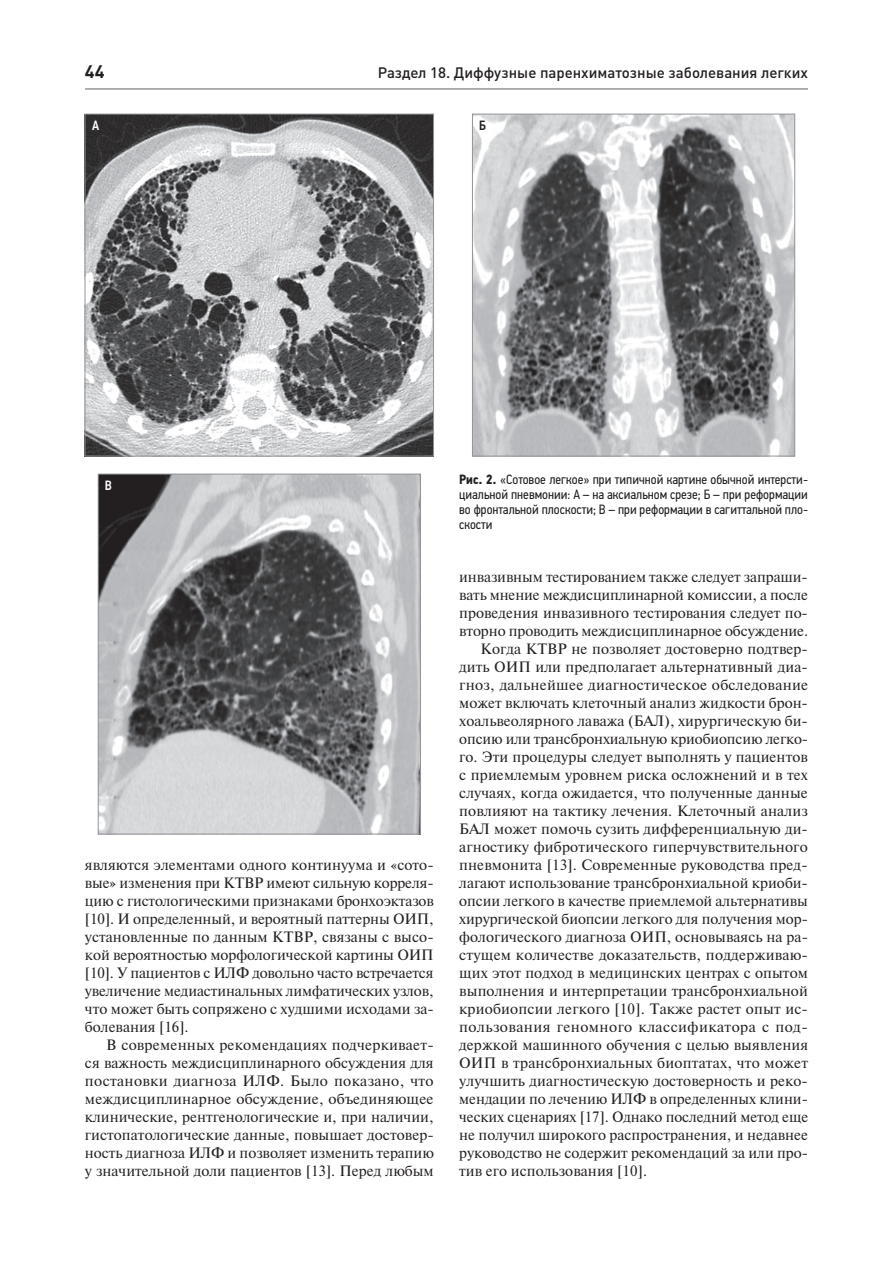
<style>
.page{position:relative;width:893px;height:1263px;background:#fff}
.page>*{position:absolute;margin:0;border:0;box-sizing:border-box;transform-origin:0 0}
.t1{font:700 18px "DIN Pro";color:#231f20}
.t2{font:15px/18px "Newton";letter-spacing:.005em;color:#231f20;text-align:justify}
.t3{font:500 15px "DIN Pro";color:#231f20}
.t4{font:15px "Newton";letter-spacing:.03em;color:#231f20}
.t5{font:13.5px/15px "PF Din Text Cond Pro";color:#231f20;text-align:justify}
.t6{font:500 13.5px "PF Din Text Cond Pro";color:#fff}
.t7{font:500 13.5px "PF Din Text Cond Pro";color:#231f20}
.s1{font-weight:700}
</style>
<div class="page">
<hr style="left:86px;top:88px;width:721px;height:2px;background:#939598">
<img style="left:87px;top:116px;width:345px;height:338px">
<div style="left:85px;top:114px;width:349px;height:342px;border:1px solid #939598"></div>
<img style="left:474px;top:116px;width:319px;height:338px">
<div style="left:472px;top:114px;width:323px;height:342px;border:1px solid #939598"></div>
<img style="left:100px;top:476px;width:319px;height:356px">
<div style="left:98px;top:474px;width:323px;height:360px;border:1px solid #939598"></div>
<p class="t1" style="left:85px;top:62px;width:21px">44</p>
<p class="t3" style="left:378px;top:68px;width:432px">Раздел 18. Диффузные паренхиматозные заболевания легких</p>
<p class="t6" style="left:92px;top:117px;width:9px">А</p>
<p class="t7" style="left:479px;top:117px;width:8px">Б</p>
<p class="t6" style="left:105px;top:477px;width:9px">В</p>
<p class="t2" style="left:85px;top:857px;width:350px">являются элементами одного континуума и «сото&shy;вые» изменения при КТВР имеют сильную корреля&shy;цию с гистологическими признаками бронхоэктазов [10]. И определенный, и вероятный паттерны ОИП, установленные по данным КТВР, связаны с высо&shy;кой вероятностью морфологической картины ОИП [10]. У пациентов с ИЛФ довольно часто встречается увеличение медиастинальных лимфатических узлов, что может быть сопряжено с худшими исходами за&shy;болевания [16].</p>
<p class="t2" style="left:85px;top:1037px;width:350px;text-indent:21px">В современных рекомендациях подчеркивает&shy;ся важность междисциплинарного обсуждения для постановки диагноза ИЛФ. Было показано, что междисциплинарное обсуждение, объединяющее клинические, рентгенологические и, при наличии, гистопатологические данные, повышает достовер&shy;ность диагноза ИЛФ и позволяет изменить терапию у значительной доли пациентов [13]. Перед любым</p>
<p class="t5" style="left:459px;top:472px;width:350px"><span class="s1">Рис. 2.</span> «Сотовое легкое» при типичной картине обычной интерсти&shy;циальной пневмонии: А – на аксиальном срезе; Б – при реформации во фронтальной плоскости; B – при реформации в сагиттальной пло&shy;скости</p>
<p class="t2" style="left:459px;top:569px;width:350px">инвазивным тестированием также следует запраши-</p>
<p class="t2" style="left:459px;top:587px;width:350px">вать мнение междисциплинарной комиссии, а после</p>
<p class="t2" style="left:459px;top:605px;width:350px">проведения инвазивного тестирования следует по-</p>
<p class="t2" style="left:459px;top:623px;width:350px">вторно проводить междисциплинарное обсуждение.</p>
<p class="t2" style="left:480px;top:641px;width:329px">Когда КТВР не позволяет достоверно подтвер-</p>
<p class="t2" style="left:459px;top:659px;width:350px">дить ОИП или предполагает альтернативный диа-</p>
<p class="t2" style="left:459px;top:677px;width:350px">гноз, дальнейшее диагностическое обследование</p>
<p class="t2" style="left:459px;top:695px;width:350px">может включать клеточный анализ жидкости брон-</p>
<p class="t2" style="left:459px;top:713px;width:350px">хоальвеолярного лаважа (БАЛ), хирургическую би-</p>
<p class="t2" style="left:459px;top:731px;width:350px">опсию или трансбронхиальную криобиопсию легко-</p>
<p class="t2" style="left:459px;top:749px;width:350px">го. Эти процедуры следует выполнять у пациентов</p>
<p class="t2" style="left:459px;top:767px;width:350px">с приемлемым уровнем риска осложнений и в тех</p>
<p class="t2" style="left:459px;top:785px;width:350px">случаях, когда ожидается, что полученные данные</p>
<p class="t2" style="left:459px;top:803px;width:350px">повлияют на тактику лечения. Клеточный анализ</p>
<p class="t2" style="left:459px;top:821px;width:350px">БАЛ может помочь сузить дифференциальную ди-</p>
<p class="t2" style="left:459px;top:839px;width:350px">агностику фибротического гиперчувствительного</p>
<p class="t2" style="left:459px;top:857px;width:350px">пневмонита [13]. Современные руководства пред-</p>
<p class="t2" style="left:459px;top:875px;width:350px">лагают использование трансбронхиальной криоби-</p>
<p class="t2" style="left:459px;top:893px;width:350px">опсии легкого в качестве приемлемой альтернативы</p>
<p class="t2" style="left:459px;top:911px;width:350px">хирургической биопсии легкого для получения мор-</p>
<p class="t2" style="left:459px;top:929px;width:350px">фологического диагноза ОИП, основываясь на ра-</p>
<p class="t2" style="left:459px;top:947px;width:350px">стущем количестве доказательств, поддерживаю-</p>
<p class="t2" style="left:459px;top:965px;width:350px">щих этот подход в медицинских центрах с опытом</p>
<p class="t2" style="left:459px;top:983px;width:350px">выполнения и интерпретации трансбронхиальной</p>
<p class="t2" style="left:459px;top:1001px;width:350px">криобиопсии легкого [10]. Также растет опыт ис-</p>
<p class="t4" style="left:459px;top:1021px;width:350px">пользования геномного классификатора с под-</p>
<p class="t2" style="left:459px;top:1037px;width:350px">держкой машинного обучения с целью выявления</p>
<p class="t2" style="left:459px;top:1055px;width:350px">ОИП в трансбронхиальных биоптатах, что может</p>
<p class="t2" style="left:459px;top:1073px;width:350px">улучшить диагностическую достоверность и реко-</p>
<p class="t2" style="left:459px;top:1091px;width:350px">мендации по лечению ИЛФ в определенных клини-</p>
<p class="t2" style="left:459px;top:1109px;width:350px">ческих сценариях [17]. Однако последний метод еще</p>
<p class="t2" style="left:459px;top:1127px;width:350px">не получил широкого распространения, и недавнее</p>
<p class="t2" style="left:459px;top:1145px;width:350px">руководство не содержит рекомендаций за или про-</p>
<p class="t2" style="left:459px;top:1163px;width:189px">тив его использования [10].</p>
</div>
